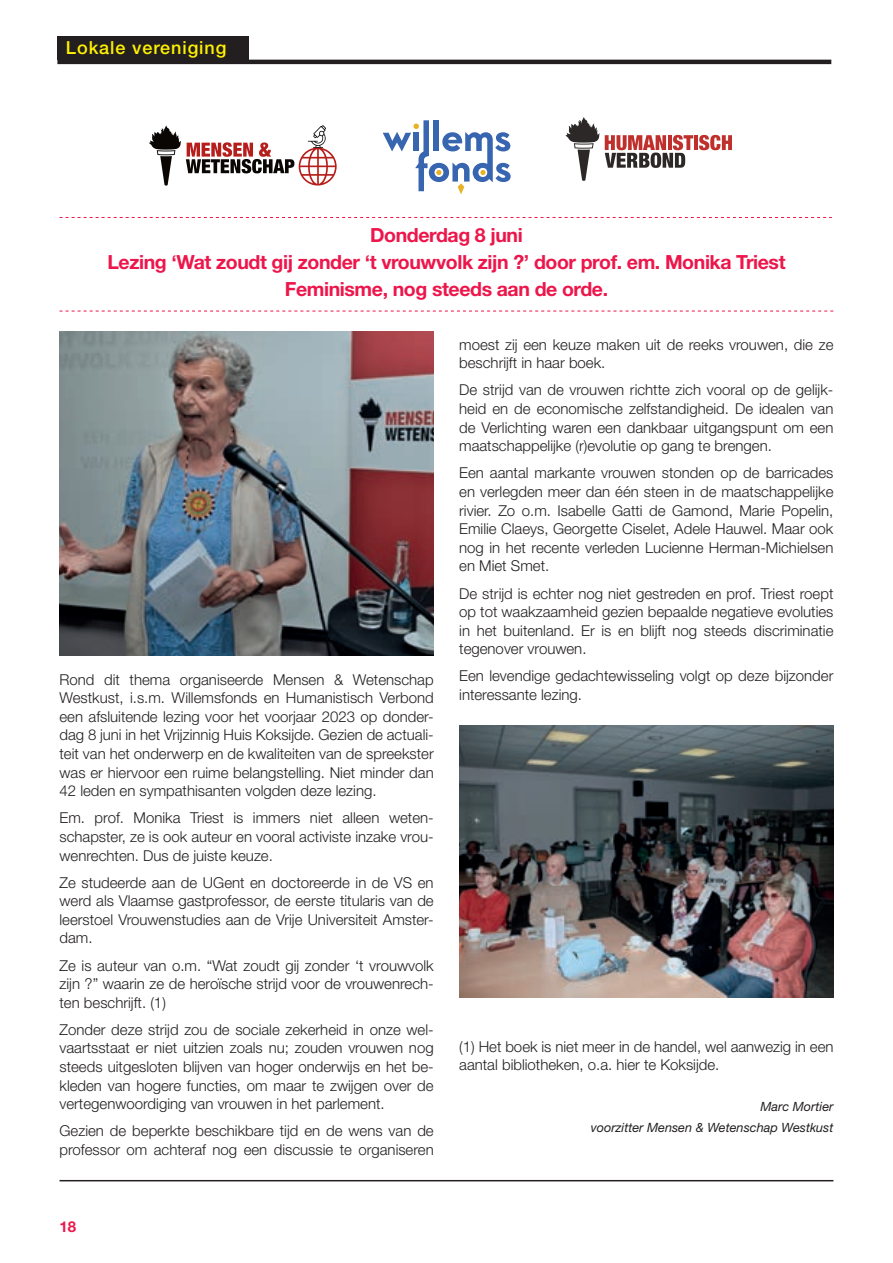
<style>
.page{position:relative;width:893px;height:1263px;background:#fff}
.page>*{position:absolute;margin:0;border:0;box-sizing:border-box;transform-origin:0 0}
.Inleiding_14pt_Helv{font:700 19.5px "Helvetica Neue LT Std";letter-spacing:-.02em;color:#ed164b}
.t1{font:500 18px "Helvetica Neue LT Std";letter-spacing:.05em;color:#fff101}
.t2{font:300 15px/18.6px "Helvetica Neue LT Std";color:#231f20;text-align:justify}
.t3{font:700 15px "Helvetica Neue LT Std";color:#ed164b}
.t4{font:italic 12.75px "Helvetica Neue LT Std";color:#231f20}
</style>
<div class="page">
<hr style="left:60px;top:1180px;width:773px;height:1px;background:#231f20">
<hr style="left:57px;top:60px;width:774px;height:4px;background:#231f20">
<div style="left:57px;top:36px;width:192px;height:24px;background:#231f20"></div>
<svg style="left:60px;top:217px;width:772px;height:1px"></svg>
<svg style="left:60px;top:311px;width:773px;height:1px"></svg>
<svg style="left:149px;top:125px;width:188px;height:61px"></svg>
<img style="left:60px;top:332px;width:374px;height:323px">
<img style="left:459px;top:725px;width:374px;height:272px">
<svg style="left:383px;top:120px;width:128px;height:74px"></svg>
<hr style="left:694px;top:135px;width:4px;height:15px;background:#bf302d">
<svg style="left:699px;top:135px;width:33px;height:15px"></svg>
<svg style="left:565px;top:117px;width:128px;height:64px"></svg>
<p class="t1" style="left:66px;top:37px;width:162px">Lokale vereniging</p>
<p class="Inleiding_14pt_Helv" style="left:370px;top:223px;width:154px">Donderdag 8 juni</p>
<p class="Inleiding_14pt_Helv" style="left:107px;top:250px;width:680px">Lezing ‘Wat zoudt gij zonder ‘t vrouwvolk zijn ?’ door prof. em. Monika Triest</p>
<p class="Inleiding_14pt_Helv" style="left:285px;top:277px;width:325px">Feminisme, nog steeds aan de orde.</p>
<p class="t2" style="left:60px;top:670px;width:376px">Rond dit thema organiseerde Mensen &amp; Wetenschap Westkust, i.s.m. Willemsfonds en Humanistisch Verbond een afsluitende lezing voor het voorjaar 2023 op donder&shy;dag 8 juni in het Vrijzinnig Huis Koksijde. Gezien de actuali&shy;teit van het onderwerp en de kwaliteiten van de spreekster was er hiervoor een ruime belangstelling. Niet minder dan 42 leden en sympathisanten volgden deze lezing.</p>
<p class="t2" style="left:60px;top:808px;width:376px">Em. prof. Monika Triest is immers niet alleen weten&shy;schapster, ze is ook auteur en vooral activiste inzake vrou&shy;wenrechten. Dus de juiste keuze.</p>
<p class="t2" style="left:60px;top:873px;width:376px">Ze studeerde aan de UGent en doctoreerde in de VS en werd als Vlaamse gastprofessor, de eerste titularis van de leerstoel Vrouwenstudies aan de Vrije Universiteit Amster&shy;dam.</p>
<p class="t2" style="left:60px;top:955px;width:376px">Ze is auteur van o.m. “Wat zoudt gij zonder ‘t vrouwvolk zijn ?” waarin ze de heroïsche strijd voor de vrouwenrech&shy;ten beschrijft. (1)</p>
<p class="t2" style="left:60px;top:1020px;width:376px">Zonder deze strijd zou de sociale zekerheid in onze wel&shy;vaartsstaat er niet uitzien zoals nu; zouden vrouwen nog steeds uitgesloten blijven van hoger onderwijs en het be&shy;kleden van hogere functies, om maar te zwijgen over de vertegenwoordiging van vrouwen in het parlement.</p>
<p class="t2" style="left:60px;top:1121px;width:376px">Gezien de beperkte beschikbare tijd en de wens van de professor om achteraf nog een discussie te organiseren</p>
<p class="t3" style="left:60px;top:1217px;width:18px">18</p>
<p class="t2" style="left:459px;top:335px;width:376px">moest zij een keuze maken uit de reeks vrouwen, die ze beschrijft in haar boek.</p>
<p class="t2" style="left:459px;top:380px;width:376px">De strijd van de vrouwen richtte zich vooral op de gelijk&shy;heid en de economische zelfstandigheid. De idealen van de Verlichting waren een dankbaar uitgangspunt om een maatschappelijke (r)evolutie op gang te brengen.</p>
<p class="t2" style="left:459px;top:463px;width:376px">Een aantal markante vrouwen stonden op de barricades en verlegden meer dan één steen in de maatschappelijke rivier. Zo o.m. Isabelle Gatti de Gamond, Marie Popelin, Emilie Claeys, Georgette Ciselet, Adele Hauwel. Maar ook nog in het recente verleden Lucienne Herman-Michielsen en Miet Smet.</p>
<p class="t2" style="left:459px;top:583px;width:376px">De strijd is echter nog niet gestreden en prof. Triest roept op tot waakzaamheid gezien bepaalde negatieve evoluties in het buitenland. Er is en blijft nog steeds discriminatie tegenover vrouwen.</p>
<p class="t2" style="left:459px;top:666px;width:376px">Een levendige gedachtewisseling volgt op deze bijzonder interessante lezing.</p>
<p class="t2" style="left:459px;top:1037px;width:376px">(1) Het boek is niet meer in de handel, wel aanwezig in een aantal bibliotheken, o.a. hier te Koksijde.</p>
<p class="t4" style="left:760px;top:1098px;width:74px">Marc Mortier</p>
<p class="t4" style="left:591px;top:1120px;width:244px">voorzitter Mensen &amp; Wetenschap Westkust</p>
</div>
